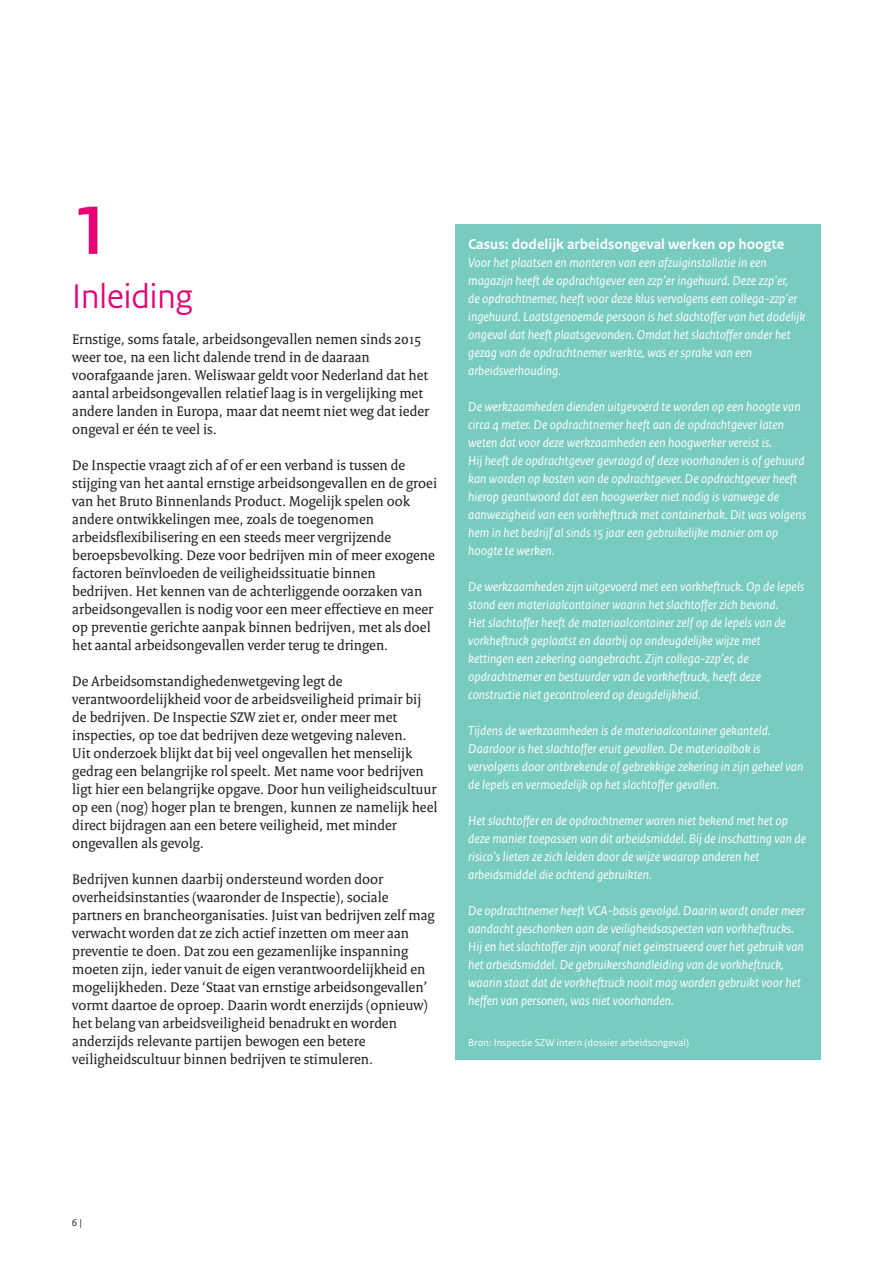
<style>
.page{position:relative;width:893px;height:1263px;background:#fff}
.page>*{position:absolute;margin:0;border:0;box-sizing:border-box;transform-origin:0 0}
._03_RO_Hoofdstuktite{font:700 72px "Rijksoverheid Sans Heading";color:#e60275}
._03_RO_Hoofdstuktite-2{font:36px "Rijksoverheid Sans Heading";color:#e60275}
._10_RO_Broodtekst{font:15px/18px "Rijksoverheid Serif";color:#231f20}
._20_RO_Kader_Subkop{font:700 15px "Rijksoverheid Sans Text";color:#fff}
._21_RO_Kader_Broodte{font:italic 13.5px/18px "Rijksoverheid Sans Text";color:#fff}
._32_RO_Tabel_Bron{font:10.5px "Rijksoverheid Sans Text";color:#fff}
.t1{font:10.5px "Rijksoverheid Sans Text";color:#231f20}
</style>
<div class="page">
<div style="left:455px;top:224px;width:366px;height:835px;background:#78cbbf"></div>
<p class="_03_RO_Hoofdstuktite" style="left:72px;top:190px;width:38px">1</p>
<p class="_03_RO_Hoofdstuktite-2" style="left:72px;top:275px;width:122px">Inleiding</p>
<p class="_10_RO_Broodtekst" style="left:72px;top:330px;width:358px">Ernstige, soms fatale, arbeidsongevallen nemen sinds 2015 weer toe, na een licht dalende trend in de daaraan voorafgaande jaren. Weliswaar geldt voor Nederland dat het aantal arbeidsongevallen relatief laag is in vergelijking met andere landen in Europa, maar dat neemt niet weg dat ieder ongeval er één te veel is.</p>
<p class="_10_RO_Broodtekst" style="left:72px;top:456px;width:366px">De Inspectie vraagt zich af of er een verband is tussen de stijging van het aantal ernstige arbeidsongevallen en de groei van het Bruto Binnenlands Product. Mogelijk spelen ook andere ontwikkelingen mee, zoals de toegenomen arbeidsflexibilisering en een steeds meer vergrijzende beroepsbevolking. Deze voor bedrijven min of meer exogene factoren beïnvloeden de veiligheidssituatie binnen bedrijven. Het kennen van de achterliggende oorzaken van arbeidsongevallen is nodig voor een meer effectieve en meer op preventie gerichte aanpak binnen bedrijven, met als doel het aantal arbeidsongevallen verder terug te dringen.</p>
<p class="_10_RO_Broodtekst" style="left:72px;top:672px;width:367px">De Arbeidsomstandighedenwetgeving legt de verantwoordelijkheid voor de arbeidsveiligheid primair bij de bedrijven. De Inspectie SZW ziet er, onder meer met inspecties, op toe dat bedrijven deze wetgeving naleven.<br>Uit onderzoek blijkt dat bij veel ongevallen het menselijk gedrag een belangrijke rol speelt. Met name voor bedrijven ligt hier een belangrijke opgave. Door hun veiligheidscultuur op een (nog) hoger plan te brengen, kunnen ze namelijk heel direct bijdragen aan een betere veiligheid, met minder ongevallen als gevolg.</p>
<p class="_10_RO_Broodtekst" style="left:72px;top:870px;width:364px">Bedrijven kunnen daarbij ondersteund worden door overheidsinstanties (waaronder de Inspectie), sociale partners en brancheorganisaties. Juist van bedrijven zelf mag verwacht worden dat ze zich actief inzetten om meer aan preventie te doen. Dat zou een gezamenlijke inspanning moeten zijn, ieder vanuit de eigen verantwoordelijkheid en mogelijkheden. Deze ‘Staat van ernstige arbeidsongevallen’ vormt daartoe de oproep. Daarin wordt enerzijds (opnieuw) het belang van arbeidsveiligheid benadrukt en worden anderzijds relevante partijen bewogen een betere veiligheidscultuur binnen bedrijven te stimuleren.</p>
<p class="_20_RO_Kader_Subkop" style="left:468px;top:235px;width:318px">Casus: dodelijk arbeidsongeval werken op hoogte</p>
<p class="_21_RO_Kader_Broodte" style="left:468px;top:254px;width:338px">Voor het plaatsen en monteren van een afzuiginstallatie in een magazijn heeft de opdrachtgever een zzp’er ingehuurd. Deze zzp’er,<br>de opdrachtnemer, heeft voor deze klus vervolgens een collega-zzp’er ingehuurd. Laatstgenoemde persoon is het slachtoffer van het dodelijk ongeval dat heeft plaatsgevonden. Omdat het slachtoffer onder het gezag van de opdrachtnemer werkte, was er sprake van een arbeidsverhouding.</p>
<p class="_21_RO_Kader_Broodte" style="left:468px;top:398px;width:339px">De werkzaamheden dienden uitgevoerd te worden op een hoogte van circa 4 meter. De opdrachtnemer heeft aan de opdrachtgever laten weten dat voor deze werkzaamheden een hoogwerker vereist is.<br>Hij heeft de opdrachtgever gevraagd of deze voorhanden is of gehuurd kan worden op kosten van de opdrachtgever. De opdrachtgever heeft hierop geantwoord dat een hoogwerker niet nodig is vanwege de aanwezigheid van een vorkheftruck met containerbak. Dit was volgens hem in het bedrijf al sinds 15 jaar een gebruikelijke manier om op hoogte te werken.</p>
<p class="_21_RO_Kader_Broodte" style="left:468px;top:578px;width:338px">De werkzaamheden zijn uitgevoerd met een vorkheftruck. Op de lepels stond een materiaalcontainer waarin het slachtoffer zich bevond.<br>Het slachtoffer heeft de materiaalcontainer zelf op de lepels van de vorkheftruck geplaatst en daarbij op ondeugdelijke wijze met kettingen een zekering aangebracht. Zijn collega-zzp’er, de opdrachtnemer en bestuurder van de vorkheftruck, heeft deze constructie niet gecontroleerd op deugdelijkheid.</p>
<p class="_21_RO_Kader_Broodte" style="left:468px;top:722px;width:336px">Tijdens de werkzaamheden is de materiaalcontainer gekanteld.<br>Daardoor is het slachtoffer eruit gevallen. De materiaalbak is vervolgens door ontbrekende of gebrekkige zekering in zijn geheel van de lepels en vermoedelijk op het slachtoffer gevallen.</p>
<p class="_21_RO_Kader_Broodte" style="left:468px;top:812px;width:339px">Het slachtoffer en de opdrachtnemer waren niet bekend met het op deze manier toepassen van dit arbeidsmiddel. Bij de inschatting van de risico’s lieten ze zich leiden door de wijze waarop anderen het arbeidsmiddel die ochtend gebruikten.</p>
<p class="_21_RO_Kader_Broodte" style="left:468px;top:902px;width:338px">De opdrachtnemer heeft VCA-basis gevolgd. Daarin wordt onder meer aandacht geschonken aan de veiligheidsaspecten van vorkheftrucks.<br>Hij en het slachtoffer zijn vooraf niet geïnstrueerd over het gebruik van het arbeidsmiddel. De gebruikershandleiding van de vorkheftruck, waarin staat dat de vorkheftruck nooit mag worden gebruikt voor het heffen van personen, was niet voorhanden.</p>
<p class="_32_RO_Tabel_Bron" style="left:468px;top:1037px;width:222px">Bron: Inspectie SZW intern (dossier arbeidsongeval)</p>
<p class="t1" style="left:72px;top:1216px;width:12px">6 |</p>
</div>
